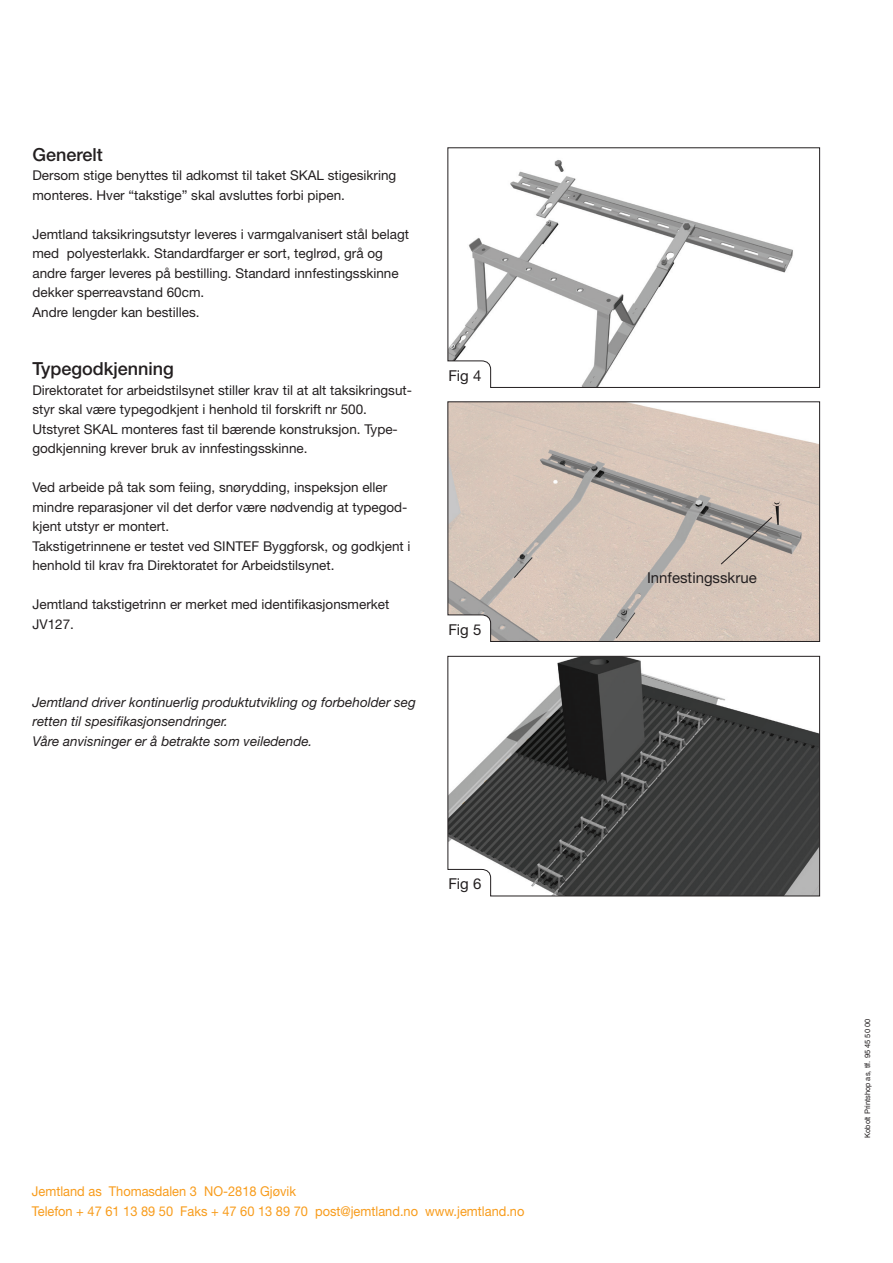
<style>
.page{position:relative;width:893px;height:1263px;background:#fff}
.page>*{position:absolute;margin:0;border:0;box-sizing:border-box;transform-origin:0 0}
.t1{font:500 18px "Helvetica Neue";color:#231f20}
.t2{font:15px "Helvetica Neue";color:#231f20}
.t3{font:13.5px/19.5px "Helvetica Neue";color:#231f20}
.t4{font:italic 13.5px/19.5px "Helvetica Neue";color:#231f20}
.t5{font:13.5px "Helvetica Neue";color:#f89c1c;scale:.95 1}
.t6{font:7.5px "Helvetica";color:#231f20}
</style>
<div class="page">
<svg style="left:447px;top:401px;width:373px;height:241px;background:#d0c1b7"></svg>
<svg style="left:447px;top:147px;width:373px;height:241px"></svg>
<svg style="left:720px;top:516px;width:53px;height:49px;background:#b2a8a0"></svg>
<svg style="left:447px;top:655px;width:373px;height:242px"></svg>
<p class="t1" style="left:32px;top:144px;width:72px">Generelt</p>
<p class="t3" style="left:32px;top:165px;width:365px">Dersom stige benyttes til adkomst til taket SKAL stigesikring monteres. Hver “takstige” skal avsluttes forbi pipen.</p>
<p class="t3" style="left:32px;top:224px;width:378px">Jemtland taksikringsutstyr leveres i varmgalvanisert stål belagt med polyesterlakk. Standardfarger er sort, teglrød, grå og andre farger leveres på bestilling. Standard innfestingsskinne dekker sperreavstand 60cm.</p>
<p class="t3" style="left:32px;top:302px;width:169px">Andre lengder kan bestilles.</p>
<p class="t1" style="left:32px;top:358px;width:143px">Typegodkjenning</p>
<p class="t3" style="left:32px;top:380px;width:381px">Direktoratet for arbeidstilsynet stiller krav til at alt taksikringsut&shy;styr skal være typegodkjent i henhold til forskrift nr 500.</p>
<p class="t3" style="left:32px;top:419px;width:367px">Utstyret SKAL monteres fast til bærende konstruksjon. Type&shy;godkjenning krever bruk av innfestingsskinne.</p>
<p class="t3" style="left:32px;top:477px;width:377px">Ved arbeide på tak som feiing, snørydding, inspeksjon eller mindre reparasjoner vil det derfor være nødvendig at typegod&shy;kjent utstyr er montert.</p>
<p class="t3" style="left:32px;top:536px;width:380px">Takstigetrinnene er testet ved SINTEF Byggforsk, og godkjent i henhold til krav fra Direktoratet for Arbeidstilsynet.</p>
<p class="t3" style="left:32px;top:594px;width:358px">Jemtland takstigetrinn er merket med identifikasjonsmerket<br>JV127.</p>
<p class="t4" style="left:32px;top:692px;width:385px">Jemtland driver kontinuerlig produktutvikling og forbeholder seg retten til spesifikasjonsendringer.</p>
<p class="t4" style="left:32px;top:731px;width:281px">Våre anvisninger er å betrakte som veiledende.</p>
<p class="t2" style="left:448px;top:367px;width:35px">Fig 4</p>
<p class="t2" style="left:448px;top:620px;width:35px">Fig 5</p>
<p class="t2" style="left:448px;top:875px;width:35px">Fig 6</p>
<p class="t5" style="left:32px;top:1183px;width:280px">Jemtland as Thomasdalen 3 NO-2818 Gjøvik</p>
<p class="t5" style="left:32px;top:1203px;width:520px">Telefon + 47 61 13 89 50 Faks + 47 60 13 89 70 post@jemtland.no www.jemtland.no</p>
<p class="t2" style="left:647px;top:569px;width:111px">Innfestingsskrue</p>
<p class="t6" style="left:863px;top:1138px;width:120px;rotate:-90deg">Kobolt Printshop as, tlf. 95 45 50 00</p>
</div>
